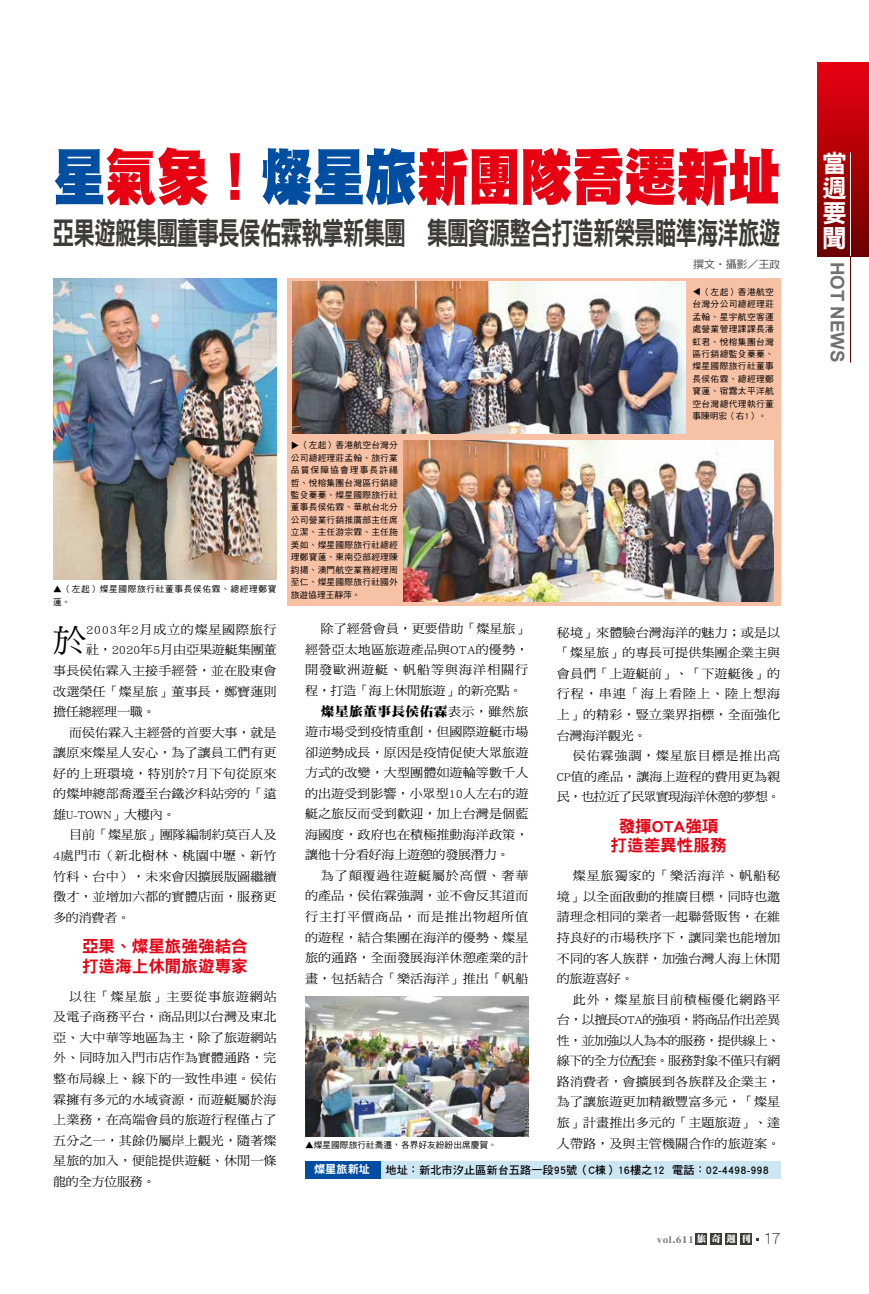
<style>
.page{position:relative;width:869px;height:1294px;background:#fff}
.page>*{position:absolute;margin:0;border:0;box-sizing:border-box;transform-origin:0 0}
.t1{font:61px "DF Hei Std W12";color:#e60012;scale:.85 1}
.t2{font:32px "DF Ming Std W5";color:#000;scale:1.05 1}
.t3{font:31.12px "DF Hei Std W9";letter-spacing:-.045em;color:#3e3a39;scale:.7 1}
.t4{font:24.88px/24.9px "DF Hei Std W9";color:#fff;text-align:justify}
.t5{font:700 18.62px "Arial";color:#727171}
.t6{font:16.62px/19.5px "DF Hei Std W9";color:#e60012}
.t7{font:13px "DF Ming Std W12";letter-spacing:.03em;color:#000;scale:1.05 1}
.t8{font:12.38px/20.5px "DF Ming Std W5";letter-spacing:.005em;color:#000;text-align:justify;scale:1.05 1}
.t9{font:12.38px "DF Ming Std W5";letter-spacing:.06em;color:#000;scale:1.05 1}
.t10{font:12.38px "DF Ming Std W5";letter-spacing:-.055em;color:#000;scale:1.05 1}
.t11{font:12.38px "DF Ming Std W5";letter-spacing:-.025em;color:#000;scale:1.05 1}
.t12{font:12.38px "DF Ming Std W5";letter-spacing:.03em;color:#000;scale:1.05 1}
.t13{font:12.38px "DF Ming Std W5";letter-spacing:.07em;color:#000;scale:1.05 1}
.t14{font:12.38px "DF Ming Std W5";letter-spacing:-.045em;color:#000;scale:1.05 1}
.t15{font:12.38px "DF Ming Std W5";letter-spacing:-.015em;color:#000;scale:1.05 1}
.t16{font:12.38px "DF Ming Std W5";letter-spacing:.055em;color:#000;scale:1.05 1}
.t17{font:11.25px "DF Hei Std W7";color:#000}
.t18{font:11.25px "DF Hei Std W9";color:#fff}
.t19{font:10.62px "DF Hei Std W5";color:#4c4948;scale:1.05 1}
.t20{font:9.38px "DF Ya Song GB5 Std W9";letter-spacing:.1em;color:#727171}
.t21{font:8.75px/12.5px "DF Hei Std W5";letter-spacing:.025em;color:#000;text-align:justify}
.t22{font:8.75px/12.5px "DF Hei Std W5";letter-spacing:.07em;color:#000}
.t23{font:8.75px "DF Hei Std W5";color:#000}
.s1{color:#004ea2}
.s2{font-family:"DF Ming Std W5";font-size:12.38px}
.s3{font-family:"DF Ming Std W12";color:#fff}
.s4{font-family:"DF Hei Std W3";font-size:16.62px;color:#3e3a39}
</style>
<div class="page">
<div style="left:817px;top:62px;width:51px;height:194px;background:linear-gradient(to bottom,#eb0011,#6e0000)"></div>
<hr style="left:849px;top:152px;width:1px;height:104px;background:#fff">
<hr style="left:849px;top:256px;width:1px;height:106px;background:#680000">
<div style="left:287px;top:278px;width:493px;height:328px;background:#f7c1a6"></div>
<img style="left:53px;top:278px;width:223px;height:301px">
<img style="left:292px;top:282px;width:393px;height:151px">
<img style="left:403px;top:440px;width:369px;height:161px">
<img style="left:305px;top:996px;width:223px;height:140px">
<div style="left:305px;top:1160px;width:475px;height:18px;background:#cde6f4"></div>
<div style="left:305px;top:1160px;width:76px;height:18px;background:#004ea2"></div>
<div style="left:695px;top:1232px;width:11px;height:12px;background:#3e3a39"></div>
<div style="left:710px;top:1232px;width:11px;height:12px;background:#3e3a39"></div>
<div style="left:725px;top:1232px;width:11px;height:12px;background:#3e3a39"></div>
<div style="left:740px;top:1232px;width:11px;height:12px;background:#3e3a39"></div>
<p class="t1" style="left:53px;top:144px;width:856px"><span class="s1">星</span>氣象！<span class="s1">燦星旅</span>新團隊喬遷新址</p>
<p class="t3" style="left:53px;top:216px;width:1041px">亞果遊艇集團董事長侯佑霖執掌新集團 集團資源整合打造新榮景瞄準海洋旅遊</p>
<p class="t19" style="left:693px;top:258px;width:84px">撰文‧攝影／王政</p>
<p class="t22" style="left:53px;top:582px;width:225px">▲（左起）燦星國際旅行社董事長侯佑霖、總經理鄭寶蓮。</p>
<p class="t2" style="left:53px;top:623px;width:34px">於</p>
<p class="t16" style="left:86px;top:622px;width:183px">2003年2月成立的燦星國際旅行</p>
<p class="t15" style="left:86px;top:643px;width:183px">社，2020年5月由亞果遊艇集團董</p>
<p class="t8" style="left:53px;top:660px;width:214px">事長侯佑霖入主接手經營，並在股東會</p>
<p class="t8" style="left:53px;top:680px;width:214px">改選榮任「燦星旅」董事長，鄭寶蓮則</p>
<p class="t11" style="left:53px;top:705px;width:99px">擔任總經理一職。</p>
<p class="t8" style="left:69px;top:721px;width:199px">而侯佑霖入主經營的首要大事，就是</p>
<p class="t8" style="left:53px;top:742px;width:214px">讓原來燦星人安心，為了讓員工們有更</p>
<p class="t12" style="left:53px;top:766px;width:214px">好的上班環境，特別於7月下旬從原來</p>
<p class="t8" style="left:53px;top:783px;width:214px">的燦坤總部喬遷至台鐵汐科站旁的「遠</p>
<p class="t11" style="left:53px;top:807px;width:118px">雄U-TOWN」大樓內。</p>
<p class="t8" style="left:69px;top:824px;width:199px">目前「燦星旅」團隊編制約莫百人及</p>
<p class="t12" style="left:53px;top:848px;width:214px">4處門市（新北樹林、桃園中壢、新竹</p>
<p class="t8" style="left:53px;top:865px;width:214px">竹科、台中），未來會因擴展版圖繼續</p>
<p class="t8" style="left:53px;top:886px;width:214px">徵才，並增加六都的實體店面，服務更</p>
<p class="t8" style="left:53px;top:906px;width:75px">多的消費者。</p>
<p class="t6" style="left:82px;top:936px;width:167px">亞果、燦星旅強強結合打造海上休閒旅遊專家</p>
<p class="t8" style="left:53px;top:985px;width:214px;text-indent:16px">以往「燦星旅」主要從事旅遊網站及電子商務平台，商品則以台灣及東北亞、大中華等地區為主，除了旅遊網站外、同時加入門市店作為實體通路，完整布局線上、線下的一致性串連。侯佑霖擁有多元的水域資源，而遊艇屬於海上業務，在高端會員的旅遊行程僅占了五分之一，其餘仍屬岸上觀光，隨著燦星旅的加入，便能提供遊艇、休閒一條龍的全方位服務。</p>
<p class="t21" style="left:291px;top:438px;width:109px;text-indent:9px">（左起）香港航空台灣分公司總經理莊孟翰、旅行業品質保障協會理事長許禓哲、悅榕集團台灣區行銷總監殳蓁蓁、燦星國際旅行社董事長侯佑霖、華航台北分公司營業行銷推廣部主任席立潔、主任游宗霖、主任施美如、燦星國際旅行社總經理鄭寶蓮、東南亞部經理陳鈞揚、澳門航空業務經理周至仁、燦星國際旅行社國外旅遊協理王靜萍。</p>
<p class="t21" style="left:301px;top:440px;width:10px;rotate:90deg">▲</p>
<p class="t8" style="left:305px;top:618px;width:214px;text-indent:16px">除了經營會員，更要借助「燦星旅」經營亞太地區旅遊產品與OTA的優勢，開發歐洲遊艇、帆船等與海洋相關行程，打造「海上休閒旅遊」的新亮點。</p>
<p class="t7" style="left:321px;top:704px;width:199px">燦星旅董事長侯佑霖<span class="s2">表示，雖然旅</span></p>
<p class="t8" style="left:305px;top:721px;width:214px">遊市場受到疫情重創，但國際遊艇市場</p>
<p class="t8" style="left:305px;top:741px;width:214px">卻逆勢成長，原因是疫情促使大眾旅遊</p>
<p class="t8" style="left:305px;top:762px;width:214px">方式的改變，大型團體如遊輪等數千人</p>
<p class="t8" style="left:305px;top:782px;width:214px">的出遊受到影響，小眾型10人左右的遊</p>
<p class="t8" style="left:305px;top:803px;width:214px">艇之旅反而受到歡迎，加上台灣是個藍</p>
<p class="t8" style="left:305px;top:823px;width:214px">海國度，政府也在積極推動海洋政策，</p>
<p class="t11" style="left:305px;top:848px;width:196px">讓他十分看好海上遊憩的發展潛力。</p>
<p class="t9" style="left:321px;top:868px;width:199px">為了顛覆過往遊艇屬於高價、奢華</p>
<p class="t8" style="left:305px;top:885px;width:214px">的產品，侯佑霖強調，並不會反其道而</p>
<p class="t13" style="left:305px;top:909px;width:214px">行主打平價商品，而是推出物超所值</p>
<p class="t8" style="left:305px;top:926px;width:214px">的遊程，結合集團在海洋的優勢、燦星</p>
<p class="t8" style="left:305px;top:947px;width:214px">旅的通路，全面發展海洋休憩產業的計</p>
<p class="t8" style="left:305px;top:967px;width:214px">畫，包括結合「樂活海洋」推出「帆船</p>
<p class="t23" style="left:305px;top:1140px;width:193px">▲燦星國際旅行社喬遷，各界好友紛紛出席慶賀。</p>
<p class="t21" style="left:692px;top:285px;width:83px;text-indent:9px">（左起）香港航空台灣分公司總經理莊孟翰、星宇航空客運處營業管理課課長潘虹君、悅榕集團台灣區行銷總監殳蓁蓁、燦星國際旅行社董事長侯佑霖、總經理鄭寶蓮、宿霧太平洋航空台灣總代理執行董事陳明宏（右1）。</p>
<p class="t21" style="left:690px;top:296px;width:10px;rotate:-90deg">▲</p>
<p class="t8" style="left:556px;top:621px;width:214px">秘境」來體驗台灣海洋的魅力；或是以</p>
<p class="t8" style="left:556px;top:642px;width:214px">「燦星旅」的專長可提供集團企業主與</p>
<p class="t8" style="left:556px;top:663px;width:214px">會員們「上遊艇前」、「下遊艇後」的</p>
<p class="t13" style="left:556px;top:687px;width:214px">行程，串連「海上看陸上、陸上想海</p>
<p class="t8" style="left:556px;top:704px;width:214px">上」的精彩，豎立業界指標，全面強化</p>
<p class="t8" style="left:556px;top:724px;width:87px">台灣海洋觀光。</p>
<p class="t9" style="left:572px;top:749px;width:199px">侯佑霖強調，燦星旅目標是推出高</p>
<p class="t8" style="left:556px;top:765px;width:214px">CP值的產品，讓海上遊程的費用更為親</p>
<p class="t10" style="left:556px;top:790px;width:214px">民，也拉近了民眾實現海洋休憩的夢想。</p>
<p class="t6" style="left:610px;top:815px;width:117px;text-align:center">發揮OTA強項打造差異性服務</p>
<p class="t9" style="left:572px;top:869px;width:199px">燦星旅獨家的「樂活海洋、帆船秘</p>
<p class="t8" style="left:556px;top:885px;width:214px">境」以全面啟動的推廣目標，同時也邀</p>
<p class="t8" style="left:556px;top:906px;width:214px">請理念相同的業者一起聯營販售，在維</p>
<p class="t8" style="left:556px;top:927px;width:214px">持良好的市場秩序下，讓同業也能增加</p>
<p class="t8" style="left:556px;top:947px;width:214px">不同的客人族群，加強台灣人海上休閒</p>
<p class="t8" style="left:556px;top:968px;width:75px">的旅遊喜好。</p>
<p class="t9" style="left:572px;top:992px;width:199px">此外，燦星旅目前積極優化網路平</p>
<p class="t14" style="left:556px;top:1012px;width:214px">台，以擅長OTA的強項，將商品作出差異</p>
<p class="t10" style="left:556px;top:1033px;width:214px">性，並加強以人為本的服務，提供線上、</p>
<p class="t10" style="left:556px;top:1054px;width:214px">線下的全方位配套。服務對象不僅只有網</p>
<p class="t8" style="left:556px;top:1070px;width:214px">路消費者，會擴展到各族群及企業主，</p>
<p class="t8" style="left:556px;top:1091px;width:214px">為了讓旅遊更加精緻豐富多元，「燦星</p>
<p class="t8" style="left:556px;top:1111px;width:214px">旅」計畫推出多元的「主題旅遊」、達</p>
<p class="t8" style="left:556px;top:1132px;width:214px">人帶路，及與主管機關合作的旅遊案。</p>
<p class="t18" style="left:314px;top:1163px;width:58px">燦星旅新址</p>
<p class="t17" style="left:385px;top:1163px;width:384px">地址：新北市汐止區新台五路一段95號（C棟）16樓之12 電話：02-4498-998</p>
<p class="t20" style="left:657px;top:1234px;width:125px">vol.611 <span class="s3">旅奇週刊</span> <span class="s4">17</span></p>
<h3 class="t4" style="left:821px;top:150px;width:26px">當週要聞</h3>
<h3 class="t5" style="left:849px;top:262px;width:102px;rotate:90deg">HOT NEWS</h3>
</div>
